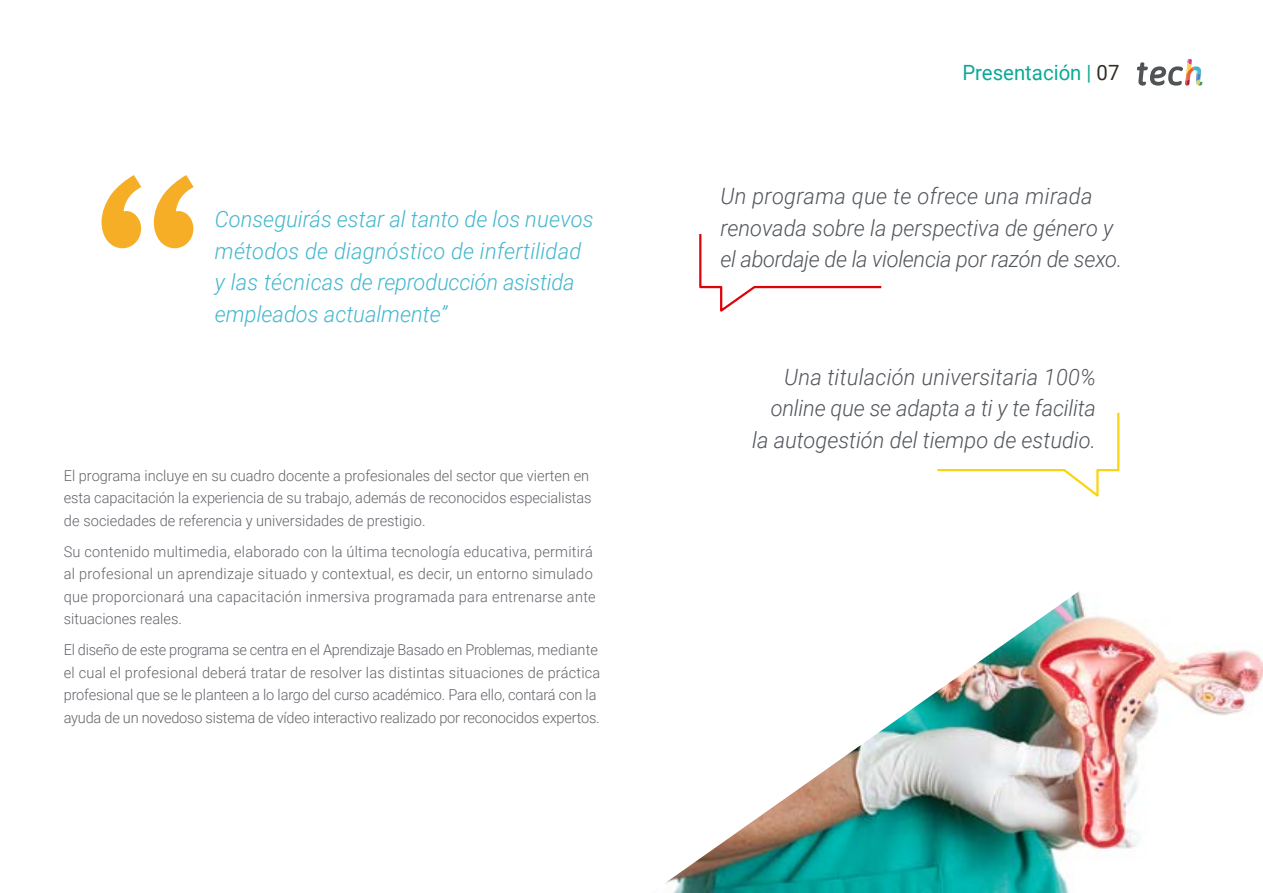
<style>
.page{position:relative;width:1263px;height:893px;background:#fff}
.page>*{position:absolute;margin:0;border:0;box-sizing:border-box;transform-origin:0 0}
.t1{font:italic 300 22.5px/31.5px "Roboto";color:#52555b;text-align:right}
.t2{font:italic 300 22.5px/31.5px "Roboto";color:#43b7cf}
.t3{font:21px "Roboto";color:#0ea996}
.t4{font:300 15px/22.5px "Roboto";color:#61646a}
.t5{font:300 15px/22.5px "Roboto";letter-spacing:.02em;color:#61646a}
.s1{color:#312e20}
</style>
<div class="page">
<svg style="left:102px;top:175px;width:92px;height:73px"></svg>
<svg style="left:1117px;top:412px;width:3px;height:49px"></svg>
<svg style="left:699px;top:234px;width:183px;height:78px"></svg>
<img style="left:665px;top:461px;width:598px;height:432px">
<svg style="left:1137px;top:59px;width:65px;height:27px"></svg>
<h1 class="t2" style="left:215px;top:203px;width:380px">Conseguirás estar al tanto de los nuevos métodos de diagnóstico de infertilidad y las técnicas de reproducción asistida empleados actualmente”</h1>
<p class="t4" style="left:64px;top:464px;width:529px">El programa incluye en su cuadro docente a profesionales del sector que vierten en esta capacitación la experiencia de su trabajo, además de reconocidos especialistas de sociedades de referencia y universidades de prestigio.</p>
<p class="t5" style="left:64px;top:540px;width:533px">Su contenido multimedia, elaborado con la última tecnología educativa, permitirá al profesional un aprendizaje situado y contextual, es decir, un entorno simulado que proporcionará una capacitación inmersiva programada para entrenarse ante situaciones reales.</p>
<p class="t4" style="left:64px;top:638px;width:538px">El diseño de este programa se centra en el Aprendizaje Basado en Problemas, mediante el cual el profesional deberá tratar de resolver las distintas situaciones de práctica profesional que se le planteen a lo largo del curso académico. Para ello, contará con la ayuda de un novedoso sistema de vídeo interactivo realizado por reconocidos expertos.</p>
<h2 class="t3" style="left:962px;top:57px;width:159px">Presentación | <span class="s1">07</span></h2>
<h1 class="t1" style="left:720px;top:179px;width:403px;text-align:left">Un programa que te ofrece una mirada renovada sobre la perspectiva de género y el abordaje de la violencia por razón de sexo.</h1>
<h1 class="t1" style="left:752px;top:360px;width:345px">Una titulación universitaria 100% online que se adapta a ti y te facilita la autogestión del tiempo de estudio.</h1>
</div>
